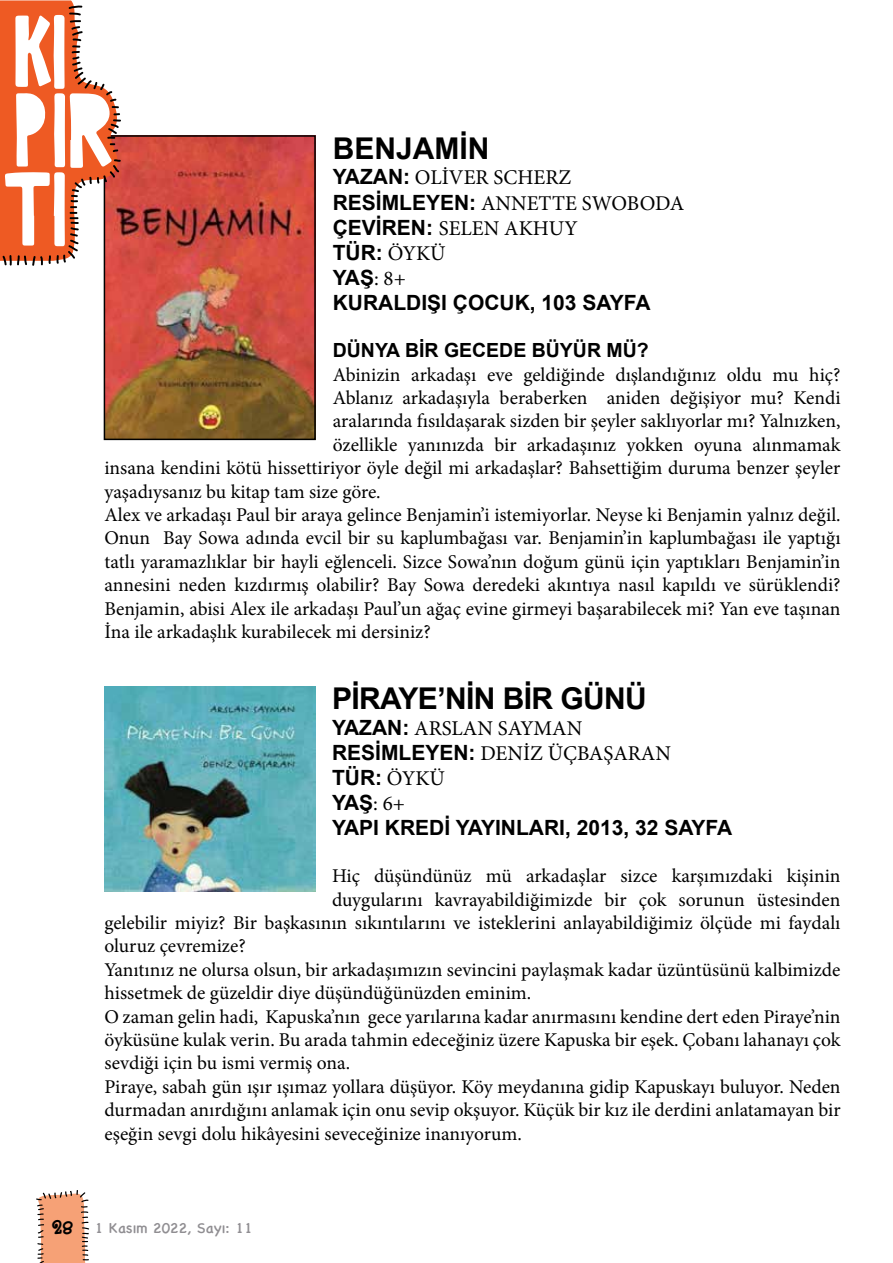
<style>
.page{position:relative;width:893px;height:1263px;background:#fff}
.page>*{position:absolute;margin:0;border:0;box-sizing:border-box;transform-origin:0 0}
.t1{font:700 30px "Arial";letter-spacing:-.02em;color:#000}
.t2{font:700 30px "Arial";color:#000}
.t3{font:21px/25.2px "Minion Pro";color:#000}
.t4{font:700 21px/25.2px "Arial";color:#000}
.t5{font:19.5px "Minion Pro";color:#000}
.t6{font:700 19.5px "Arial";color:#000}
.t7{font:15px "Chalkboard SE";color:#908e92}
.s1{font-family:"Arial";font-weight:700}
.s2{font-family:"Minion Pro";font-weight:400}
.s3{font-family:"Boyz R Gross NF";font-size:30px;color:#000}
</style>
<div class="page">
<svg style="left:36px;top:1190px;width:53px;height:73px"></svg>
<img style="left:107px;top:138px;width:206px;height:299px">
<div style="left:104px;top:135px;width:212px;height:305px;border:2px solid #000"></div>
<img style="left:104px;top:687px;width:211px;height:204px">
<svg style="left:0;top:0;width:121px;height:266px"></svg>
<h1 class="t2" style="left:333px;top:129px;width:158px">BENJAMİN</h1>
<p class="t3" style="left:333px;top:165px;width:353px"><span class="s1">YAZAN:</span> OLİVER SCHERZ<br><span class="s1">RESİMLEYEN:</span> ANNETTE SWOBODA<br><span class="s1">ÇEVİREN:</span> SELEN AKHUY</p>
<p class="t4" style="left:333px;top:241px;width:319px">TÜR: <span class="s2">ÖYKÜ<br></span>YAŞ<span class="s2">: 8+<br></span>KURALDIŞI ÇOCUK, 103 SAYFA</p>
<p class="t6" style="left:333px;top:338px;width:317px">DÜNYA BİR GECEDE BÜYÜR MÜ?</p>
<p class="t5" style="left:333px;top:361px;width:509px">Abinizin arkadaşı eve geldiğinde dışlandığınız oldu mu hiç?</p>
<p class="t5" style="left:333px;top:385px;width:509px">Ablanız arkadaşıyla beraberken aniden değişiyor mu? Kendi</p>
<p class="t5" style="left:333px;top:408px;width:509px">aralarında fısıldaşarak sizden bir şeyler saklıyorlar mı? Yalnızken,</p>
<p class="t5" style="left:333px;top:432px;width:509px">özellikle yanınızda bir arkadaşınız yokken oyuna alınmamak</p>
<p class="t5" style="left:104px;top:455px;width:738px">insana kendini kötü hissettiriyor öyle değil mi arkadaşlar? Bahsettiğim duruma benzer şeyler</p>
<p class="t5" style="left:104px;top:478px;width:278px">yaşadıysanız bu kitap tam size göre.</p>
<p class="t5" style="left:104px;top:502px;width:738px">Alex ve arkadaşı Paul bir araya gelince Benjamin’i istemiyorlar. Neyse ki Benjamin yalnız değil.</p>
<p class="t5" style="left:104px;top:525px;width:738px">Onun Bay Sowa adında evcil bir su kaplumbağası var. Benjamin’in kaplumbağası ile yaptığı</p>
<p class="t5" style="left:104px;top:549px;width:738px">tatlı yaramazlıklar bir hayli eğlenceli. Sizce Sowa’nın doğum günü için yaptıkları Benjamin’in</p>
<p class="t5" style="left:104px;top:572px;width:738px">annesini neden kızdırmış olabilir? Bay Sowa deredeki akıntıya nasıl kapıldı ve sürüklendi?</p>
<p class="t5" style="left:104px;top:595px;width:738px">Benjamin, abisi Alex ile arkadaşı Paul’un ağaç evine girmeyi başarabilecek mi? Yan eve taşınan</p>
<p class="t5" style="left:104px;top:619px;width:328px">İna ile arkadaşlık kurabilecek mi dersiniz?</p>
<h1 class="t1" style="left:332px;top:679px;width:316px">PİRAYE’NİN BİR GÜNÜ</h1>
<p class="t3" style="left:332px;top:715px;width:341px"><span class="s1">YAZAN:</span> ARSLAN SAYMAN<br><span class="s1">RESİMLEYEN:</span> DENİZ ÜÇBAŞARAN</p>
<p class="t4" style="left:332px;top:766px;width:402px">TÜR: <span class="s2">ÖYKÜ<br></span>YAŞ<span class="s2">: 6+<br></span>YAPI KREDİ YAYINLARI, 2013, 32 SAYFA</p>
<p class="t5" style="left:332px;top:863px;width:510px">Hiç düşündünüz mü arkadaşlar sizce karşımızdaki kişinin</p>
<p class="t5" style="left:332px;top:886px;width:510px">duygularını kavrayabildiğimizde bir çok sorunun üstesinden</p>
<p class="t5" style="left:104px;top:910px;width:738px">gelebilir miyiz? Bir başkasının sıkıntılarını ve isteklerini anlayabildiğimiz ölçüde mi faydalı</p>
<p class="t5" style="left:104px;top:933px;width:143px">oluruz çevremize?</p>
<p class="t5" style="left:104px;top:956px;width:738px">Yanıtınız ne olursa olsun, bir arkadaşımızın sevincini paylaşmak kadar üzüntüsünü kalbimizde</p>
<p class="t5" style="left:104px;top:980px;width:428px">hissetmek de güzeldir diye düşündüğünüzden eminim.</p>
<p class="t5" style="left:104px;top:1003px;width:738px">O zaman gelin hadi, Kapuska’nın gece yarılarına kadar anırmasını kendine dert eden Piraye’nin</p>
<p class="t5" style="left:104px;top:1027px;width:738px">öyküsüne kulak verin. Bu arada tahmin edeceğiniz üzere Kapuska bir eşek. Çobanı lahanayı çok</p>
<p class="t5" style="left:104px;top:1050px;width:247px">sevdiği için bu ismi vermiş ona.</p>
<p class="t5" style="left:104px;top:1073px;width:738px">Piraye, sabah gün ışır ışımaz yollara düşüyor. Köy meydanına gidip Kapuskayı buluyor. Neden</p>
<p class="t5" style="left:104px;top:1097px;width:738px">durmadan anırdığını anlamak için onu sevip okşuyor. Küçük bir kız ile derdini anlatamayan bir</p>
<p class="t5" style="left:104px;top:1120px;width:419px">eşeğin sevgi dolu hikâyesini seveceğinize inanıyorum.</p>
<p class="t7" style="left:52px;top:1215px;width:202px"><span class="s3">28</span> 1 Kasım 2022, Sayı: 11</p>
</div>
